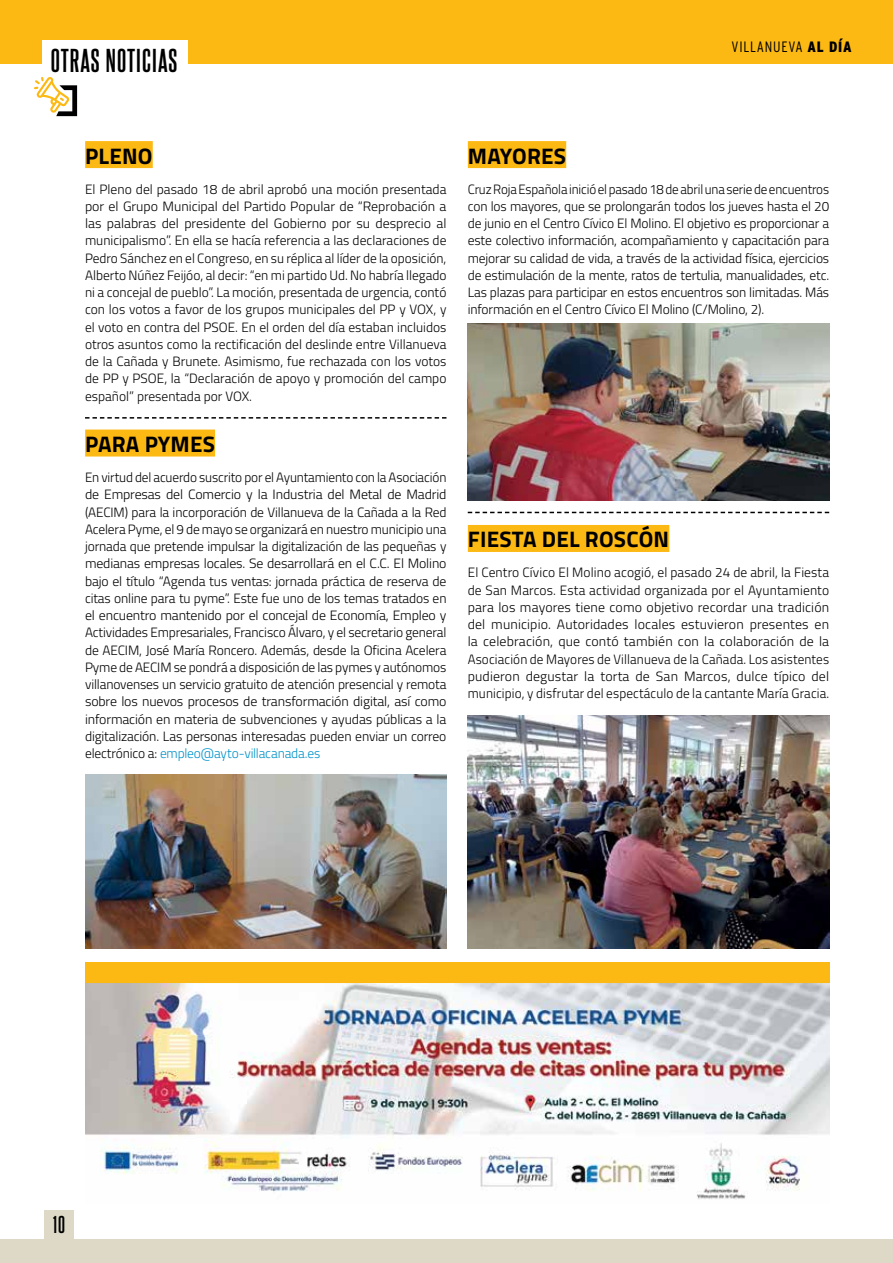
<style>
.page{position:relative;width:893px;height:1263px;background:#fff}
.page>*{position:absolute;margin:0;border:0;box-sizing:border-box;transform-origin:0 0}
.t1{font:700 28.5px "Steelfish Rg";letter-spacing:.04em;color:#000}
.LADILLA_OTRAS_NOTICIAS{font:700 22.5px "Titillium";letter-spacing:.01em;color:#000}
.t2{font:700 21px "Steelfish Rg";color:#000}
.t3{font:300 condensed 15px "Interstate";letter-spacing:.05em;color:#000}
.LADILLA_OTRAS_NOTICIAS-2{font:300 13.5px/17.2px "Titillium";letter-spacing:-.01em;color:#000;text-align:justify}
.s1{font-weight:900}
.s2{color:#0092c8}
</style>
<div class="page">
<svg style="left:34px;top:77px;width:43px;height:39px"></svg>
<div style="left:0;top:0;width:893px;height:64px;background:#fdb913"></div>
<div style="left:42px;top:40px;width:146px;height:36px;background:#fff"></div>
<div style="left:85px;top:429px;width:130px;height:27px;background:#fdb913"></div>
<div style="left:468px;top:525px;width:201px;height:27px;background:#fdb913"></div>
<div style="left:468px;top:141px;width:98px;height:27px;background:#fdb913"></div>
<div style="left:85px;top:141px;width:68px;height:27px;background:#fdb913"></div>
<svg style="left:85px;top:417px;width:361px;height:2px"></svg>
<svg style="left:468px;top:512px;width:361px;height:1px"></svg>
<img style="left:85px;top:774px;width:361px;height:174px">
<img style="left:468px;top:715px;width:361px;height:233px">
<div style="left:85px;top:962px;width:744px;height:22px;background:#fdb913"></div>
<img style="left:468px;top:323px;width:361px;height:178px">
<img style="left:85px;top:984px;width:744px;height:215px">
<div style="left:44px;top:1209px;width:30px;height:30px;background:#ddd9c6"></div>
<div style="left:0;top:1239px;width:893px;height:24px;background:#ddd9c6"></div>
<h1 class="t1" style="left:51px;top:40px;width:128px">OTRAS NOTICIAS</h1>
<p class="t3" style="left:731px;top:38px;width:122px">VILLANUEVA <span class="s1">AL DÍA</span></p>
<p class="LADILLA_OTRAS_NOTICIAS" style="left:85px;top:139px;width:69px">PLENO</p>
<p class="LADILLA_OTRAS_NOTICIAS-2" style="left:85px;top:180px;width:363px">El Pleno del pasado 18 de abril aprobó una moción presentada por el Grupo Municipal del Partido Popular de “Reprobación a las palabras del presidente del Gobierno por su desprecio al municipalismo”. En ella se hacía referencia a las declaraciones de Pedro Sánchez en el Congreso, en su réplica al líder de la oposición, Alberto Núñez Feijóo, al decir: “en mi partido Ud. No habría llegado ni a concejal de pueblo”. La moción, presentada de urgencia, contó con los votos a favor de los grupos municipales del PP y VOX, y el voto en contra del PSOE. En el orden del día estaban incluidos otros asuntos como la rectificación del deslinde entre Villanueva de la Cañada y Brunete. Asimismo, fue rechazada con los votos de PP y PSOE, la “Declaración de apoyo y promoción del campo español” presentada por VOX.</p>
<p class="LADILLA_OTRAS_NOTICIAS" style="left:85px;top:427px;width:131px">PARA PYMES</p>
<p class="LADILLA_OTRAS_NOTICIAS-2" style="left:85px;top:468px;width:363px">En virtud del acuerdo suscrito por el Ayuntamiento con la Asociación de Empresas del Comercio y la Industria del Metal de Madrid (AECIM) para la incorporación de Villanueva de la Cañada a la Red Acelera Pyme, el 9 de mayo se organizará en nuestro municipio una jornada que pretende impulsar la digitalización de las pequeñas y medianas empresas locales. Se desarrollará en el C.C. El Molino bajo el título “Agenda tus ventas: jornada práctica de reserva de citas online para tu pyme”. Este fue uno de los temas tratados en el encuentro mantenido por el concejal de Economía, Empleo y Actividades Empresariales, Francisco Álvaro, y el secretario general de AECIM, José María Roncero. Además, desde la Oficina Acelera Pyme de AECIM se pondrá a disposición de las pymes y autónomos villanovenses un servicio gratuito de atención presencial y remota sobre los nuevos procesos de transformación digital, así como información en materia de subvenciones y ayudas públicas a la digitalización. Las personas interesadas pueden enviar un correo electrónico a: <span class="s2">empleo@ayto-villacanada.es</span></p>
<p class="LADILLA_OTRAS_NOTICIAS" style="left:468px;top:139px;width:100px">MAYORES</p>
<p class="LADILLA_OTRAS_NOTICIAS-2" style="left:468px;top:180px;width:363px">Cruz Roja Española inició el pasado 18 de abril una serie de encuentros con los mayores, que se prolongarán todos los jueves hasta el 20 de junio en el Centro Cívico El Molino. El objetivo es proporcionar a este colectivo información, acompañamiento y capacitación para mejorar su calidad de vida, a través de la actividad física, ejercicios de estimulación de la mente, ratos de tertulia, manualidades, etc.<br>Las plazas para participar en estos encuentros son limitadas. Más información en el Centro Cívico El Molino (C/Molino, 2).</p>
<p class="LADILLA_OTRAS_NOTICIAS" style="left:468px;top:522px;width:203px">FIESTA DEL ROSCÓN</p>
<p class="LADILLA_OTRAS_NOTICIAS-2" style="left:468px;top:563px;width:363px">El Centro Cívico El Molino acogió, el pasado 24 de abril, la Fiesta de San Marcos. Esta actividad organizada por el Ayuntamiento para los mayores tiene como objetivo recordar una tradición del municipio. Autoridades locales estuvieron presentes en la celebración, que contó también con la colaboración de la Asociación de Mayores de Villanueva de la Cañada. Los asistentes pudieron degustar la torta de San Marcos, dulce típico del municipio, y disfrutar del espectáculo de la cantante María Gracia.</p>
<h3 class="t2" style="left:53px;top:1210px;width:13px">10</h3>
</div>
